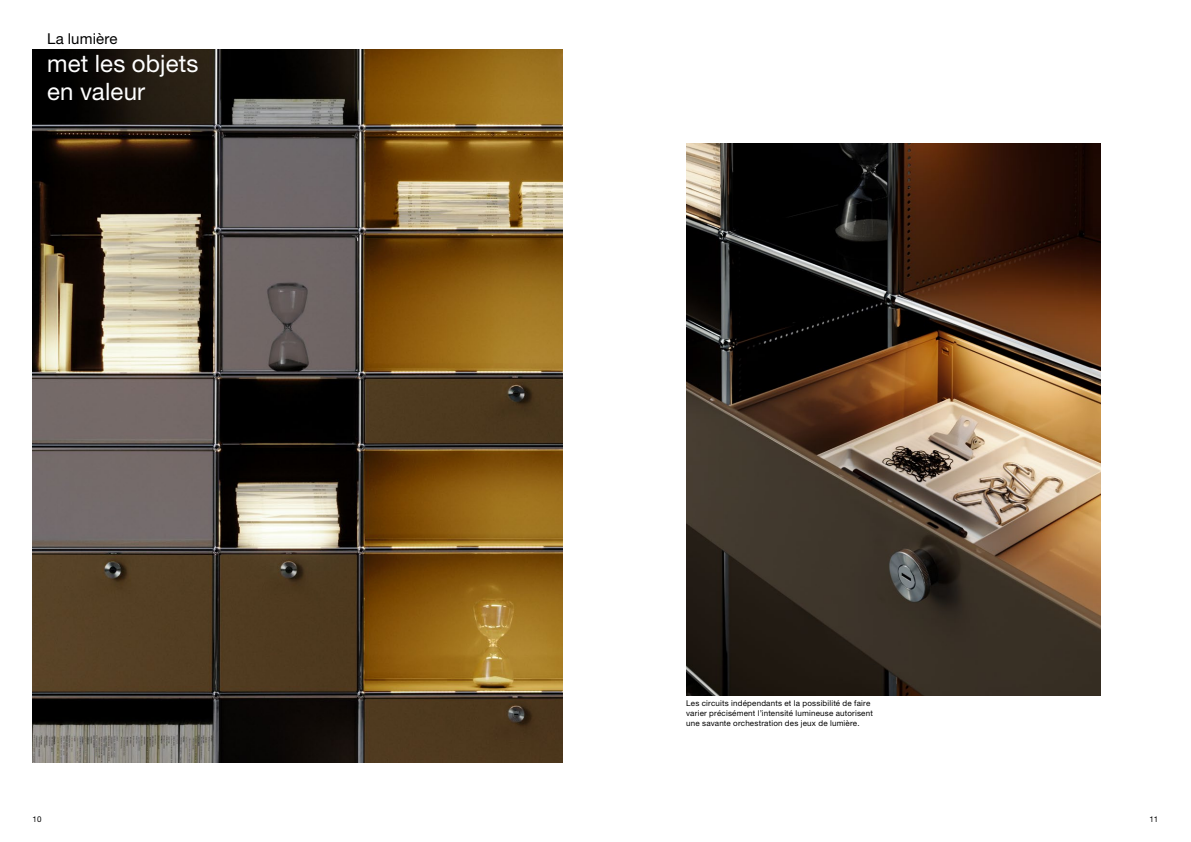
<style>
.page{position:relative;width:1191px;height:842px;background:#fff}
.page>*{position:absolute;margin:0;border:0;box-sizing:border-box;transform-origin:0 0}
.t1{font:24px/28px "Helvetica Neue LT Pro";letter-spacing:.01em;color:#fff}
.t2{font:15px "Helvetica Neue LT Pro";letter-spacing:.01em;color:#000}
.t3{font:8px/10px "Helvetica Neue LT Pro";letter-spacing:.025em;color:#000}
</style>
<div class="page">
<img style="left:33px;top:50px;width:530px;height:713px">
<img style="left:686px;top:143px;width:414px;height:552px">
<h2 class="t2" style="left:47px;top:29px;width:72px">La lumière</h2>
<h1 class="t1" style="left:47px;top:49px;width:153px">met les objets en valeur</h1>
<p class="t3" style="left:686px;top:698px;width:188px">Les circuits indépendants et la possibilité de faire varier précisément l’intensité lumineuse autorisent une savante orchestration des jeux de lumière.</p>
<p class="t3" style="left:33px;top:814px;width:10px">10</p>
<p class="t3" style="left:1149px;top:814px;width:10px">11</p>
</div>
